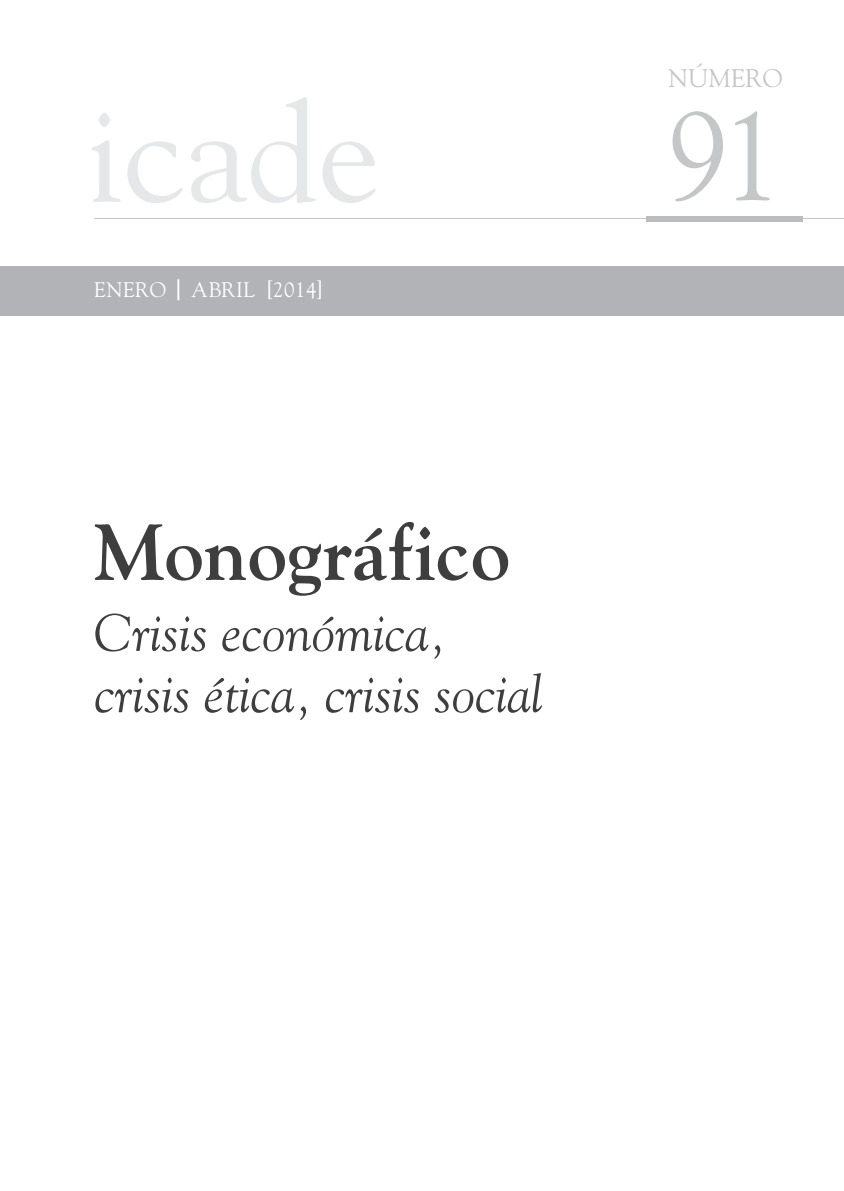
<style>
.page{position:relative;width:844px;height:1191px;background:#fff}
.page>*{position:absolute;margin:0;border:0;box-sizing:border-box;transform-origin:0 0}
.t1{font:140px "Goudy Std";color:#e6e7e9}
.t2{font:126px "Goudy Std";color:#c5c6c8;scale:.95 1}
.t3{font:700 78.75px "Goudy Std";color:#3e3e3f}
.t4{font:italic 52.5px/61.2px "Goudy Std";color:#3e3e3f}
.t5{font:25.38px "Goudy Std";letter-spacing:.01em;color:#c5c6c8}
.t6{font:21px "Goudy Std";letter-spacing:.02em;color:#fff}
.s1{font-weight:700}
</style>
<div class="page">
<div style="left:0;top:266px;width:843px;height:50px;background:#b2b3b7"></div>
<hr style="left:94px;top:218px;width:749px;height:1px;background:#c5c6c8">
<div style="left:646px;top:216px;width:156px;height:6px;background:#bcbdc0"></div>
<h1 class="t1" style="left:84px;top:66px;width:297px">icade</h1>
<p class="t6" style="left:94px;top:277px;width:230px">ENERO <span class="s1">|</span> ABRIL [2014]</p>
<h3 class="t3" style="left:94px;top:505px;width:417px">Monográfico</h3>
<p class="t4" style="left:94px;top:602px;width:449px">Crisis económica, crisis ética, crisis social</p>
<p class="t5" style="left:668px;top:63px;width:116px">NÚMERO</p>
<h2 class="t2" style="left:668px;top:78px;width:121px">91</h2>
</div>
